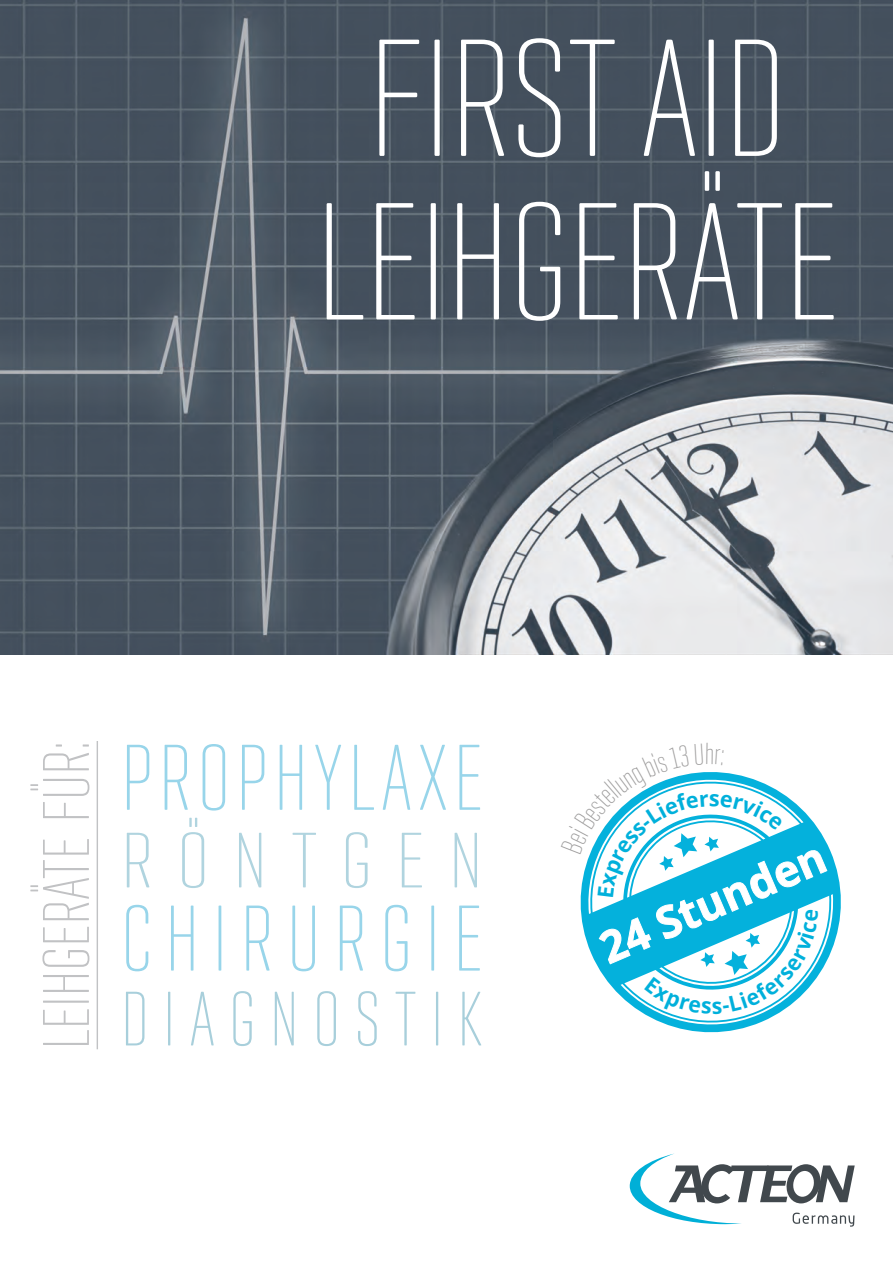
<style>
.page{position:relative;width:893px;height:1263px;background:#fff}
.page>*{position:absolute;margin:0;border:0;box-sizing:border-box;transform-origin:0 0}
.t1{font:200 171px/163.5px "Geogrotesque X Comp";color:#fff;text-align:center;scale:1.04 1}
.t2{font:200 95.7px "Geogrotesque X Comp";letter-spacing:.065em;color:#98d5ea}
.t3{font:200 95.7px "Geogrotesque X Comp";letter-spacing:.14em;color:#98d5ea}
.t4{font:200 80.4px "Geogrotesque X Comp";letter-spacing:.26em;color:#b0d4df;scale:1.16 1}
.t5{font:200 79.05px "Geogrotesque X Comp";letter-spacing:.185em;color:#a8cfdb}
.t6{font:200 67.5px "Geogrotesque X Comp";color:#c1c2c4;scale:1.07 1}
</style>
<div class="page">
<img style="left:0;top:0;width:893px;height:655px">
<svg style="left:630px;top:1153px;width:225px;height:73px"></svg>
<svg style="left:644px;top:844px;width:197px;height:189px"></svg>
<hr style="left:97px;top:741px;width:1px;height:308px;background:#c1c2c4">
<svg style="left:580px;top:772px;width:247px;height:242px"></svg>
<p class="t1" style="left:316px;top:10px;width:504px">FIRST AID<br>LEIHGERÄTE</p>
<p class="t6" style="left:24px;top:1049px;width:290px;rotate:-90deg">LEIHGERÄTE FÜR:</p>
<p class="t2" style="left:121px;top:717px;width:363px">PROPHYLAXE</p>
<p class="t4" style="left:121px;top:810px;width:313px">RÖNTGEN</p>
<p class="t3" style="left:121px;top:878px;width:363px">CHIRURGIE</p>
<p class="t5" style="left:121px;top:969px;width:363px">DIAGNOSTIK</p>
</div>
